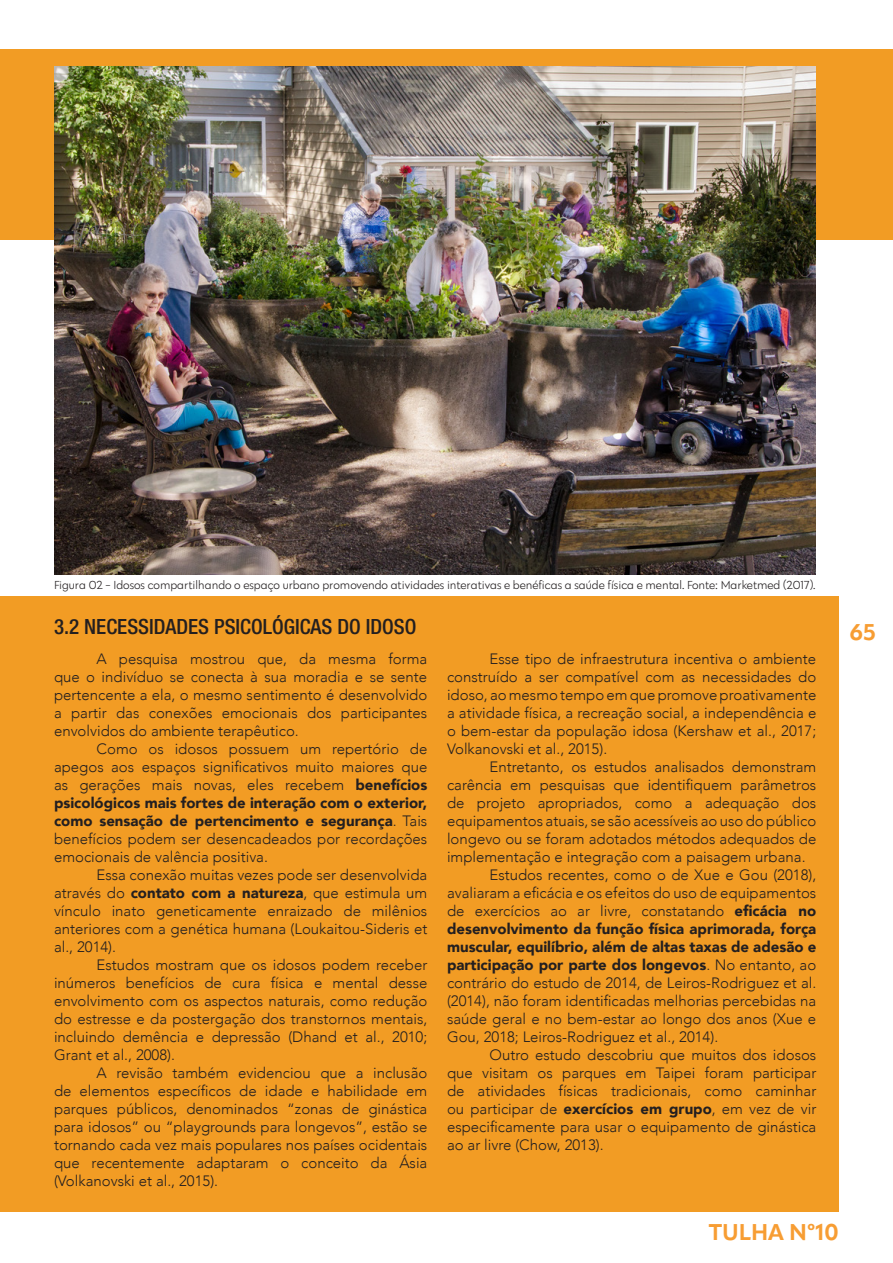
<style>
.page{position:relative;width:893px;height:1263px;background:#fff}
.page>*{position:absolute;margin:0;border:0;box-sizing:border-box;transform-origin:0 0}
.t1{font:700 22.5px "Apparat";color:#f79d33}
.SUBTÍTULO{font:500 condensed 21px "Helvetica Neue LT Std";color:#231f20}
.CORPO_DO_TEXTO{font:300 15px/18px "Avenir";color:#231f20;text-align:justify}
.LEGENDA_DE_FIGURA{font:300 12px "Klik";color:#231f20}
.s1{font-weight:900}
</style>
<div class="page">
<div style="left:0;top:50px;width:893px;height:190px;background:#f29c24"></div>
<div style="left:0;top:597px;width:839px;height:615px;background:#f29c24"></div>
<img style="left:54px;top:67px;width:762px;height:507px">
<p class="LEGENDA_DE_FIGURA" style="left:54px;top:577px;width:763px">Figura 02 - Idosos compartilhando o espaço urbano promovendo atividades interativas e benéficas a saúde física e mental. Fonte: Marketmed (2017).</p>
<p class="SUBTÍTULO" style="left:54px;top:614px;width:364px">3.2 NECESSIDADES PSICOLÓGICAS DO IDOSO</p>
<p class="CORPO_DO_TEXTO" style="left:54px;top:650px;width:375px;text-indent:43px">A pesquisa mostrou que, da mesma forma que o indivíduo se conecta à sua moradia e se sente pertencente a ela, o mesmo sentimento é desenvolvido a partir das conexões emocionais dos participantes envolvidos do ambiente terapêutico.</p>
<p class="CORPO_DO_TEXTO" style="left:54px;top:740px;width:375px;text-indent:43px">Como os idosos possuem um repertório de apegos aos espaços significativos muito maiores que as gerações mais novas, eles recebem <span class="s1">benefícios psicológicos mais fortes de interação com o exterior, como sensação de pertencimento e segurança</span>. Tais benefícios podem ser desencadeados por recordações emocionais de valência positiva.</p>
<p class="CORPO_DO_TEXTO" style="left:54px;top:866px;width:375px;text-indent:43px">Essa conexão muitas vezes pode ser desenvolvida através do <span class="s1">contato com a natureza</span>, que estimula um vínculo inato geneticamente enraizado de milênios anteriores com a genética humana (Loukaitou-Sideris et al., 2014).</p>
<p class="CORPO_DO_TEXTO" style="left:54px;top:956px;width:375px;text-indent:43px">Estudos mostram que os idosos podem receber inúmeros benefícios de cura física e mental desse envolvimento com os aspectos naturais, como redução do estresse e da postergação dos transtornos mentais, incluindo demência e depressão (Dhand et al., 2010; Grant et al., 2008).</p>
<p class="CORPO_DO_TEXTO" style="left:54px;top:1064px;width:375px;text-indent:43px">A revisão também evidenciou que a inclusão de elementos específicos de idade e habilidade em parques públicos, denominados “zonas de ginástica para idosos” ou “playgrounds para longevos”, estão se tornando cada vez mais populares nos países ocidentais que recentemente adaptaram o conceito da Ásia (Volkanovski et al., 2015).</p>
<p class="CORPO_DO_TEXTO" style="left:447px;top:650px;width:371px;text-indent:43px">Esse tipo de infraestrutura incentiva o ambiente construído a ser compatível com as necessidades do idoso, ao mesmo tempo em que promove proativamente a atividade física, a recreação social, a independência e o bem-estar da população idosa (Kershaw et al., 2017; Volkanovski et al., 2015).</p>
<p class="CORPO_DO_TEXTO" style="left:447px;top:758px;width:371px;text-indent:43px">Entretanto, os estudos analisados demonstram carência em pesquisas que identifiquem parâmetros de projeto apropriados, como a adequação dos equipamentos atuais, se são acessíveis ao uso do público longevo ou se foram adotados métodos adequados de implementação e integração com a paisagem urbana.</p>
<p class="CORPO_DO_TEXTO" style="left:447px;top:866px;width:371px;text-indent:43px">Estudos recentes, como o de Xue e Gou (2018), avaliaram a eficácia e os efeitos do uso de equipamentos de exercícios ao ar livre, constatando <span class="s1">eficácia no desenvolvimento da função física aprimorada, força muscular, equilíbrio, além de altas taxas de adesão e participação por parte dos longevos</span>. No entanto, ao contrário do estudo de 2014, de Leiros-Rodriguez et al. (2014), não foram identificadas melhorias percebidas na saúde geral e no bem-estar ao longo dos anos (Xue e Gou, 2018; Leiros-Rodriguez et al., 2014).</p>
<p class="CORPO_DO_TEXTO" style="left:447px;top:1046px;width:371px;text-indent:43px">Outro estudo descobriu que muitos dos idosos que visitam os parques em Taipei foram participar de atividades físicas tradicionais, como caminhar ou participar de <span class="s1">exercícios em grupo</span>, em vez de vir especificamente para usar o equipamento de ginástica ao ar livre (Chow, 2013).</p>
<h1 class="t1" style="left:850px;top:618px;width:28px">65</h1>
<h1 class="t1" style="left:709px;top:1218px;width:132px">TULHA Nº10</h1>
</div>
